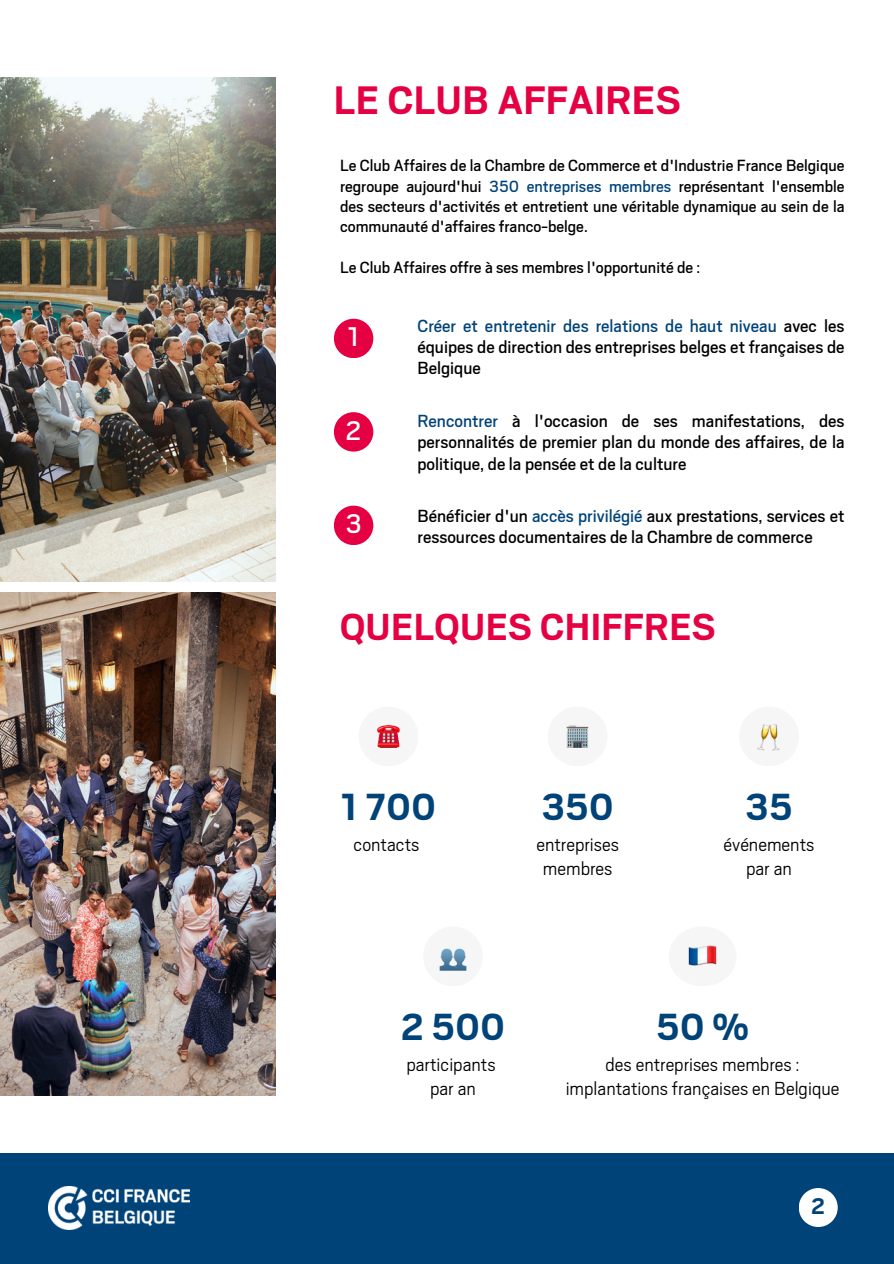
<style>
.page{position:relative;width:894px;height:1264px;background:#fff}
.page>*{position:absolute;margin:0;border:0;box-sizing:border-box;transform-origin:0 0}
.t1{font:700 44.1px "Scout";letter-spacing:.01em;color:#e50043}
.t2{font:700 41.85px "Scout";color:#004379}
.t3{font:700 41.85px "Scout";letter-spacing:.01em;color:#e50043}
.t4{font:30px "Scout";color:#fff}
.t5{font:700 25.2px "Scout";color:#004379}
.t6{font:300 21px/23.7px "Scout";color:#000;text-align:center}
.t7{font:19.5px/21.3px "Scout";color:#000;text-align:justify}
.t8{font:18px/20.2px "Scout";color:#000;text-align:justify}
.s1{color:#004379}
</style>
<div class="page">
<div style="left:0;top:1153px;width:893px;height:110px;background:#004379"></div>
<svg style="left:799px;top:1188px;width:38px;height:38px"></svg>
<img style="left:48px;top:1186px;width:141px;height:43px">
<img style="left:0;top:78px;width:276px;height:503px">
<img style="left:0;top:592px;width:276px;height:503px">
<div style="left:423px;top:926px;width:59px;height:60px;background:#f6f6f6;border-radius:50%"></div>
<img style="left:439px;top:948px;width:27px;height:22px">
<div style="left:358px;top:706px;width:60px;height:60px;background:#f6f6f6;border-radius:50%"></div>
<img style="left:377px;top:725px;width:22px;height:22px">
<div style="left:739px;top:706px;width:59px;height:60px;background:#f6f6f6;border-radius:50%"></div>
<img style="left:757px;top:724px;width:23px;height:26px">
<div style="left:547px;top:706px;width:60px;height:60px;background:#f6f6f6;border-radius:50%"></div>
<img style="left:566px;top:725px;width:22px;height:22px">
<div style="left:668px;top:926px;width:68px;height:60px;background:#f6f6f6;border-radius:50%"></div>
<img style="left:688px;top:945px;width:29px;height:21px">
<div style="left:334px;top:319px;width:39px;height:39px;background:#e50043;border-radius:50%"></div>
<div style="left:334px;top:412px;width:39px;height:39px;background:#e50043;border-radius:50%"></div>
<div style="left:334px;top:505px;width:39px;height:40px;background:#e50043;border-radius:50%"></div>
<p class="t1" style="left:334px;top:79px;width:348px">LE CLUB AFFAIRES</p>
<h3 class="t8" style="left:340px;top:156px;width:506px">Le Club Affaires de la Chambre de Commerce et d'Industrie France Belgique regroupe aujourd'hui <span class="s1">350 entreprises membres</span> représentant l'ensemble des secteurs d'activités et entretient une véritable dynamique au sein de la communauté d'affaires franco-belge.</h3>
<p class="t8" style="left:340px;top:257px;width:361px">Le Club Affaires offre à ses membres l'opportunité de :</p>
<h3 class="t4" style="left:347px;top:322px;width:13px">1</h3>
<p class="t7" style="left:417px;top:315px;width:428px"><span class="s1">Créer et entretenir des relations de haut niveau</span> avec les équipes de direction des entreprises belges et françaises de Belgique</p>
<h2 class="t4" style="left:345px;top:416px;width:18px">2</h2>
<h3 class="t7" style="left:417px;top:410px;width:428px"><span class="s1">Rencontrer</span> à l'occasion de ses manifestations, des personnalités de premier plan du monde des affaires, de la politique, de la pensée et de la culture</h3>
<p class="t4" style="left:345px;top:509px;width:18px">3</p>
<p class="t7" style="left:417px;top:505px;width:428px">Bénéficier d'un <span class="s1">accès privilégié</span> aux prestations, services et ressources documentaires de la Chambre de commerce</p>
<h2 class="t3" style="left:340px;top:606px;width:377px">QUELQUES CHIFFRES</h2>
<p class="t2" style="left:340px;top:786px;width:97px">1 700</p>
<p class="t6" style="left:353px;top:832px;width:67px">contacts</p>
<h3 class="t2" style="left:541px;top:786px;width:74px">350</h3>
<p class="t6" style="left:536px;top:832px;width:84px">entreprises membres</p>
<h3 class="t2" style="left:745px;top:786px;width:49px">35</h3>
<p class="t6" style="left:723px;top:832px;width:92px">événements par an</p>
<h1 class="t2" style="left:400px;top:1006px;width:106px">2 500</h1>
<p class="t6" style="left:406px;top:1052px;width:91px">participants par an</p>
<h3 class="t2" style="left:656px;top:1006px;width:94px">50%</h3>
<h1 class="t6" style="left:565px;top:1052px;width:275px">des entreprises membres : implantations françaises en Belgique</h1>
<p class="t5" style="left:811px;top:1193px;width:16px">2</p>
</div>
